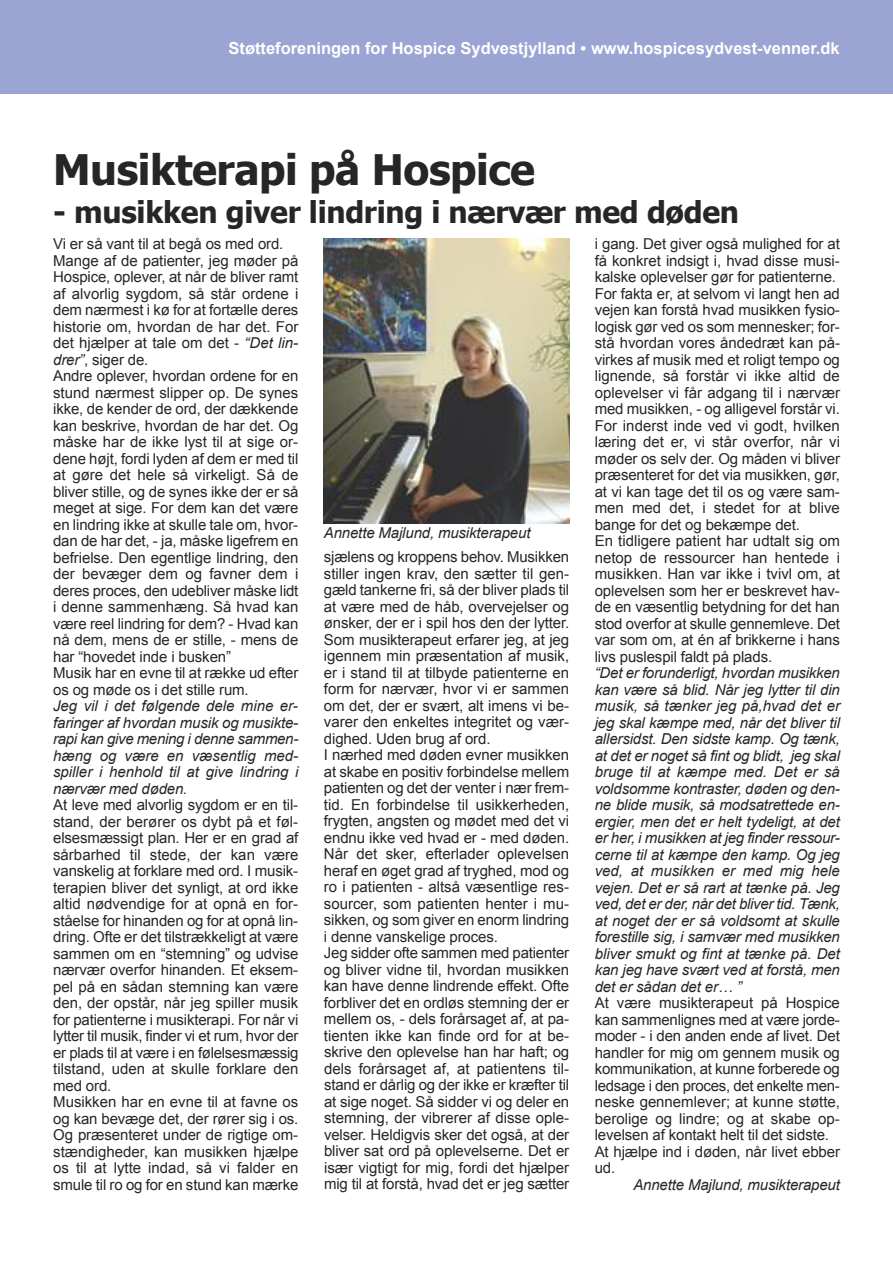
<style>
.page{position:relative;width:893px;height:1263px;background:#fff}
.page>*{position:absolute;margin:0;border:0;box-sizing:border-box;transform-origin:0 0}
.t1{font:700 42px "Tahoma";letter-spacing:-.01em;color:#272627}
.t2{font:700 30px "Tahoma";letter-spacing:-.01em;color:#272627}
.t3{font:700 16.5px "Arial";color:#fff}
.t4{font:15px/16.5px "Arial";letter-spacing:-.01em;color:#272627}
.t5{font:italic 15px/16.5px "Arial";letter-spacing:-.01em;color:#272627;text-align:justify}
.s1{font-style:italic}
</style>
<div class="page">
<div style="left:0;top:0;width:893px;height:94px;background:#9ba5d3"></div>
<img style="left:324px;top:238px;width:245px;height:285px">
<p class="t3" style="left:229px;top:39px;width:613px">Støtteforeningen for Hospice Sydvestjylland • www.hospicesydvest-venner.dk</p>
<h1 class="t1" style="left:53px;top:143px;width:484px">Musikterapi på Hospice</h1>
<h2 class="t2" style="left:53px;top:193px;width:687px">- musikken giver lindring i nærvær med døden</h2>
<p class="t4" style="left:53px;top:236px;width:247px">Vi er så vant til at begå os med ord.<br>Mange af de patienter, jeg møder på Hospice, oplever, at når de bliver ramt af alvorlig sygdom, så står ordene i dem nærmest i kø for at fortælle deres historie om, hvordan de har det. For det hjælper at tale om det - <span class="s1">“Det lin&shy;drer”</span>, siger de.<br>Andre oplever, hvordan ordene for en stund nærmest slipper op. De synes ikke, de kender de ord, der dækkende kan beskrive, hvordan de har det. Og måske har de ikke lyst til at sige or&shy;dene højt, fordi lyden af dem er med til at gøre det hele så virkeligt. Så de bliver stille, og de synes ikke der er så meget at sige. For dem kan det være en lindring ikke at skulle tale om, hvor&shy;dan de har det, - ja, måske ligefrem en befrielse. Den egentlige lindring, den der bevæger dem og favner dem i deres proces, den udebliver måske lidt i denne sammenhæng. Så hvad kan være reel lindring for dem? - Hvad kan nå dem, mens de er stille, - mens de har “hovedet inde i busken”<br>Musik har en evne til at række ud efter os og møde os i det stille rum.</p>
<p class="t5" style="left:53px;top:698px;width:247px">Jeg vil i det følgende dele mine er&shy;faringer af hvordan musik og musikte&shy;rapi kan give mening i denne sammen&shy;hæng og være en væsentlig med&shy;spiller i henhold til at give lindring i nærvær med døden.</p>
<p class="t4" style="left:53px;top:797px;width:247px">At leve med alvorlig sygdom er en til&shy;stand, der berører os dybt på et føl&shy;elsesmæssigt plan. Her er en grad af sårbarhed til stede, der kan være vanskelig at forklare med ord. I musik&shy;terapien bliver det synligt, at ord ikke altid nødvendige for at opnå en for&shy;ståelse for hinanden og for at opnå lin&shy;dring. Ofte er det tilstrækkeligt at være sammen om en “stemning” og udvise nærvær overfor hinanden. Et eksem&shy;pel på en sådan stemning kan være den, der opstår, når jeg spiller musik for patienterne i musikterapi. For når vi lytter til musik, finder vi et rum, hvor der er plads til at være i en følelsesmæssig tilstand, uden at skulle forklare den med ord.<br>Musikken har en evne til at favne os og kan bevæge det, der rører sig i os.<br>Og præsenteret under de rigtige om&shy;stændigheder, kan musikken hjælpe os til at lytte indad, så vi falder en smule til ro og for en stund kan mærke</p>
<p class="t5" style="left:324px;top:525px;width:208px">Annette Majlund, musikterapeut</p>
<p class="t4" style="left:324px;top:549px;width:247px">sjælens og kroppens behov. Musikken stiller ingen krav, den sætter til gen&shy;gæld tankerne fri, så der bliver plads til at være med de håb, overvejelser og ønsker, der er i spil hos den der lytter.<br>Som musikterapeut erfarer jeg, at jeg igennem min præsentation af musik, er i stand til at tilbyde patienterne en form for nærvær, hvor vi er sammen om det, der er svært, alt imens vi be&shy;varer den enkeltes integritet og vær&shy;dighed. Uden brug af ord.<br>I nærhed med døden evner musikken at skabe en positiv forbindelse mellem patienten og det der venter i nær frem&shy;tid. En forbindelse til usikkerheden, frygten, angsten og mødet med det vi endnu ikke ved hvad er - med døden.<br>Når det sker, efterlader oplevelsen heraf en øget grad af tryghed, mod og ro i patienten - altså væsentlige res&shy;sourcer, som patienten henter i mu&shy;sikken, og som giver en enorm lindring i denne vanskelige proces.<br>Jeg sidder ofte sammen med patienter og bliver vidne til, hvordan musikken kan have denne lindrende effekt. Ofte forbliver det en ordløs stemning der er mellem os, - dels forårsaget af, at pa&shy;tienten ikke kan finde ord for at be&shy;skrive den oplevelse han har haft; og dels forårsaget af, at patientens til&shy;stand er dårlig og der ikke er kræfter til at sige noget. Så sidder vi og deler en stemning, der vibrerer af disse ople&shy;velser. Heldigvis sker det også, at der bliver sat ord på oplevelserne. Det er især vigtigt for mig, fordi det hjælper mig til at forstå, hvad det er jeg sætter</p>
<p class="t4" style="left:595px;top:236px;width:247px">i gang. Det giver også mulighed for at få konkret indsigt i, hvad disse musi&shy;kalske oplevelser gør for patienterne.<br>For fakta er, at selvom vi langt hen ad vejen kan forstå hvad musikken fysio&shy;logisk gør ved os som mennesker; for&shy;stå hvordan vores åndedræt kan på&shy;virkes af musik med et roligt tempo og lignende, så forstår vi ikke altid de oplevelser vi får adgang til i nærvær med musikken, - og alligevel forstår vi.<br>For inderst inde ved vi godt, hvilken læring det er, vi står overfor, når vi møder os selv der. Og måden vi bliver præsenteret for det via musikken, gør, at vi kan tage det til os og være sam&shy;men med det, i stedet for at blive bange for det og bekæmpe det.<br>En tidligere patient har udtalt sig om netop de ressourcer han hentede i musikken. Han var ikke i tvivl om, at oplevelsen som her er beskrevet hav&shy;de en væsentlig betydning for det han stod overfor at skulle gennemleve. Det var som om, at én af brikkerne i hans livs puslespil faldt på plads.</p>
<p class="t5" style="left:595px;top:665px;width:247px">“Det er forunderligt, hvordan musikken kan være så blid. Når jeg lytter til din musik, så tænker jeg på,hvad det er jeg skal kæmpe med, når det bliver til allersidst. Den sidste kamp. Og tænk, at det er noget så fint og blidt, jeg skal bruge til at kæmpe med. Det er så voldsomme kontraster, døden og den&shy;ne blide musik, så modsatrettede en&shy;ergier, men det er helt tydeligt, at det er her, i musikken at jeg finder ressour&shy;cerne til at kæmpe den kamp. Og jeg ved, at musikken er med mig hele vejen. Det er så rart at tænke på. Jeg ved, det er der, når det bliver tid. Tænk, at noget der er så voldsomt at skulle forestille sig, i samvær med musikken bliver smukt og fint at tænke på. Det kan jeg have svært ved at forstå, men det er sådan det er… ”</p>
<p class="t4" style="left:595px;top:995px;width:247px">At være musikterapeut på Hospice kan sammenlignes med at være jorde&shy;moder - i den anden ende af livet. Det handler for mig om gennem musik og kommunikation, at kunne forberede og ledsage i den proces, det enkelte men&shy;neske gennemlever; at kunne støtte, berolige og lindre; og at skabe op&shy;levelsen af kontakt helt til det sidste.<br>At hjælpe ind i døden, når livet ebber ud.</p>
<p class="t5" style="left:633px;top:1176px;width:208px">Annette Majlund, musikterapeut</p>
</div>
